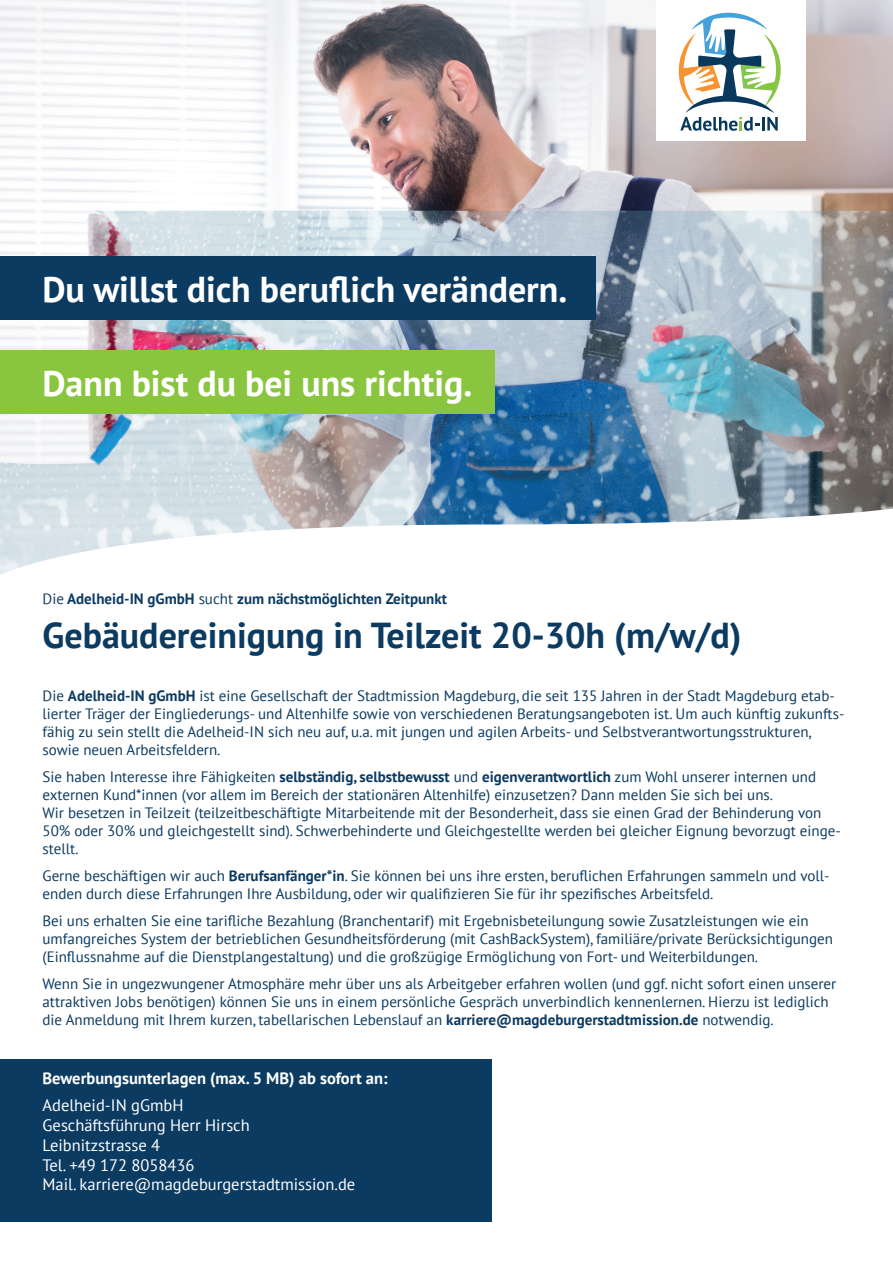
<style>
.page{position:relative;width:893px;height:1263px;background:#fff}
.page>*{position:absolute;margin:0;border:0;box-sizing:border-box;transform-origin:0 0}
.t1{font:700 36px "PT Sans";color:#fff}
.t2{font:700 36px "PT Sans";color:#0c3b62}
.t3{font:16.5px/19.8px "PT Sans";color:#fff}
.t4{font:700 16.5px "PT Sans";color:#fff}
.t5{font:15px/18px "PT Sans";color:#0b3a60}
.t6{font:700 15px "PT Sans";color:#0c3b62}
.s1{font-weight:400}
.s2{font-weight:700}
</style>
<div class="page">
<img style="left:0;top:0;width:893px;height:478px">
<div style="left:656px;top:0;width:150px;height:140px;background:#fff"></div>
<svg style="left:679px;top:12px;width:102px;height:119px"></svg>
<div style="left:0;top:1059px;width:491px;height:162px;background:#0c3b62"></div>
<svg style="left:0;top:478px;width:893px;height:97px"></svg>
<div style="left:0;top:256px;width:595px;height:64px;background:#0c3b62"></div>
<div style="left:0;top:351px;width:495px;height:63px;background:#89c53f"></div>
<h1 class="t1" style="left:42px;top:265px;width:526px">Du willst dich beruflich verändern.</h1>
<h1 class="t1" style="left:42px;top:359px;width:431px">Dann bist du bei uns richtig.</h1>
<p class="t6" style="left:43px;top:589px;width:406px"><span class="s1">Die</span> Adelheid-IN gGmbH <span class="s1">sucht</span> zum nächstmöglichten Zeitpunkt</p>
<h1 class="t2" style="left:43px;top:611px;width:700px">Gebäudereinigung in Teilzeit 20-30h (m/w/d)</h1>
<p class="t5" style="left:43px;top:686px;width:803px">Die <span class="s2">Adelheid-IN gGmbH</span> ist eine Gesellschaft der Stadtmission Magdeburg, die seit 135 Jahren in der Stadt Magdeburg etab&shy;lierter Träger der Eingliederungs- und Altenhilfe sowie von verschiedenen Beratungsangeboten ist. Um auch künftig zukunfts&shy;fähig zu sein stellt die Adelheid-IN sich neu auf, u.a. mit jungen und agilen Arbeits- und Selbstverantwortungsstrukturen, sowie neuen Arbeitsfeldern.</p>
<p class="t5" style="left:43px;top:767px;width:800px">Sie haben Interesse ihre Fähigkeiten <span class="s2">selbständig, selbstbewusst</span> und <span class="s2">eigenverantwortlich</span> zum Wohl unserer internen und externen Kund*innen (vor allem im Bereich der stationären Altenhilfe) einzusetzen? Dann melden Sie sich bei uns.<br>Wir besetzen in Teilzeit (teilzeitbeschäftigte Mitarbeitende mit der Besonderheit, dass sie einen Grad der Behinderung von 50% oder 30% und gleichgestellt sind). Schwerbehinderte und Gleichgestellte werden bei gleicher Eignung bevorzugt einge&shy;stellt.</p>
<p class="t5" style="left:43px;top:866px;width:789px">Gerne beschäftigen wir auch <span class="s2">Berufsanfänger*in</span>. Sie können bei uns ihre ersten, beruflichen Erfahrungen sammeln und voll&shy;enden durch diese Erfahrungen Ihre Ausbildung, oder wir qualifizieren Sie für ihr spezifisches Arbeitsfeld.</p>
<p class="t5" style="left:43px;top:911px;width:792px">Bei uns erhalten Sie eine tarifliche Bezahlung (Branchentarif) mit Ergebnisbeteilungung sowie Zusatzleistungen wie ein umfangreiches System der betrieblichen Gesundheitsförderung (mit CashBackSystem), familiäre/private Berücksichtigungen (Einflussnahme auf die Dienstplangestaltung) und die großzügige Ermöglichung von Fort- und Weiterbildungen.</p>
<p class="t5" style="left:43px;top:974px;width:795px">Wenn Sie in ungezwungener Atmosphäre mehr über uns als Arbeitgeber erfahren wollen (und ggf. nicht sofort einen unserer attraktiven Jobs benötigen) können Sie uns in einem persönliche Gespräch unverbindlich kennenlernen. Hierzu ist lediglich die Anmeldung mit Ihrem kurzen, tabellarischen Lebenslauf an <span class="s2">karriere@magdeburgerstadtmission.de</span> notwendig.</p>
<p class="t4" style="left:43px;top:1067px;width:347px">Bewerbungsunterlagen (max. 5 MB) ab sofort an:</p>
<p class="t3" style="left:43px;top:1095px;width:314px">Adelheid-IN gGmbH<br>Geschäftsführung Herr Hirsch<br>Leibnitzstrasse 4<br>Tel. +49 172 8058436<br>Mail. karriere@magdeburgerstadtmission.de</p>
</div>
